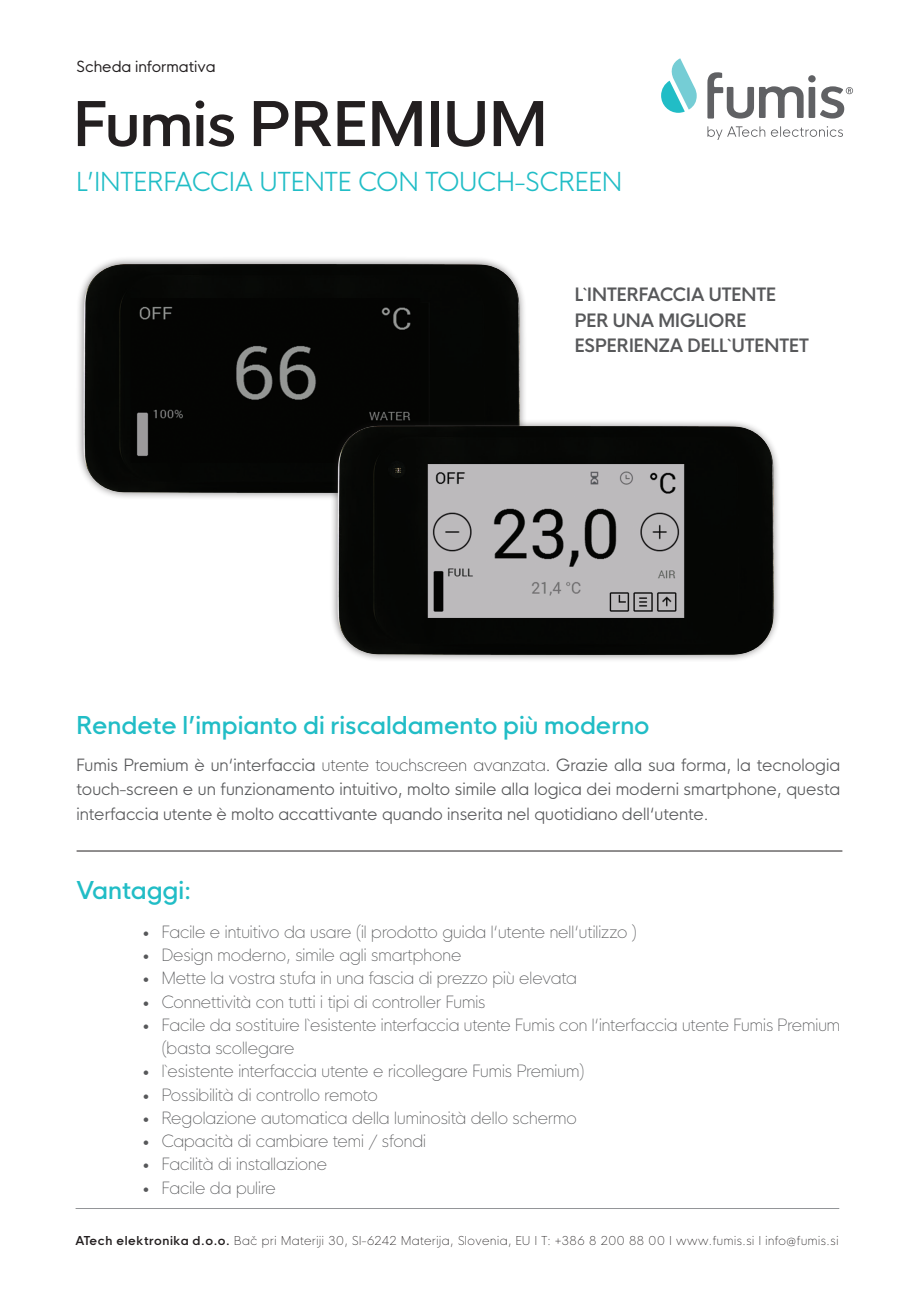
<style>
.page{position:relative;width:919px;height:1289px;background:#fff}
.page>*{position:absolute;margin:0;border:0;box-sizing:border-box;transform-origin:0 0}
.t1{font:500 60px "HK Nova";color:#231f20;scale:1.06 1}
.t2{font:300 25.5px "HK Nova";letter-spacing:.01em;color:#21bdc6}
.t3{font:500 24px "HK Nova";color:#21bdc6}
.t4{font:600 18px "HK Nova";color:#57585a}
.t5{font:200 16.5px/23.2px "HK Nova";color:#57585a}
.t6{font:300 16.5px/24px "HK Nova";color:#57585a;text-align:justify}
.t7{font:15px "HK Nova";color:#231f20}
.t8{font:200 12px "HK Nova";letter-spacing:.045em;color:#231f20}
.s1{font-weight:200;color:#3e3e3f}
.s2{font-weight:600}
</style>
<div class="page">
<hr style="left:77px;top:850px;width:765px;height:1px;background:#231f20">
<svg style="left:661px;top:58px;width:35px;height:55px"></svg>
<svg style="left:707px;top:126px;width:135px;height:13px"></svg>
<svg style="left:707px;top:72px;width:96px;height:47px"></svg>
<div style="left:808px;top:87px;width:7px;height:31px;background:#606164"></div>
<div style="left:808px;top:75px;width:7px;height:7px;background:#606164;border-radius:50%"></div>
<svg style="left:820px;top:86px;width:33px;height:33px"></svg>
<hr style="left:76px;top:1208px;width:763px;height:1px;background:#939598">
<div style="left:75px;top:256px;width:452px;height:244px;background:#231f20;opacity:.59"></div>
<img style="left:82px;top:263px;width:439px;height:231px">
<div style="left:329px;top:418px;width:452px;height:245px;background:#231f20;opacity:.59"></div>
<img style="left:336px;top:426px;width:439px;height:231px">
<p class="t7" style="left:77px;top:54px;width:140px">Scheda informativa</p>
<p class="t1" style="left:73px;top:72px;width:449px">Fumis PREMIUM</p>
<p class="t2" style="left:77px;top:160px;width:547px">L’INTERFACCIA UTENTE CON TOUCH-SCREEN</p>
<p class="t4" style="left:574px;top:279px;width:203px">L`INTERFACCIA UTENTE</p>
<p class="t4" style="left:574px;top:304px;width:173px">PER UNA MIGLIORE</p>
<p class="t4" style="left:574px;top:330px;width:236px">ESPERIENZA DELL`UTENTET</p>
<p class="t3" style="left:77px;top:704px;width:574px">Rendete l’impianto di riscaldamento più moderno</p>
<p class="t6" style="left:77px;top:751px;width:765px">Fumis Premium è un‘interfaccia <span class="s1">utente touchscreen avanzata</span>. Grazie alla sua forma, la tecnologia touch-screen e un funzionamento intuitivo, molto simile alla logica dei moderni smartphone, questa interfaccia utente è molto accattivante quando inserita nel quotidiano dell‘utente.</p>
<p class="t3" style="left:77px;top:869px;width:116px">Vantaggi:</p>
<p class="t5" style="left:142px;top:918px;width:496px">• Facile e intuitivo da usare (il prodotto guida l‘utente nell‘utilizzo )</p>
<p class="t5" style="left:142px;top:941px;width:321px">• Design moderno, simile agli smartphone</p>
<p class="t5" style="left:142px;top:964px;width:436px">• Mette la vostra stufa in una fascia di prezzo più elevata</p>
<p class="t5" style="left:142px;top:987px;width:345px">• Connettività con tutti i tipi di controller Fumis</p>
<p class="t5" style="left:162px;top:1011px;width:680px;text-indent:-20px">• Facile da sostituire l`esistente interfaccia utente Fumis con l‘interfaccia utente Fumis Premium (basta scollegare</p>
<p class="t5" style="left:142px;top:1057px;width:443px">• l`esistente interfaccia utente e ricollegare Fumis Premium)</p>
<p class="t5" style="left:142px;top:1080px;width:237px">• Possibilità di controllo remoto</p>
<p class="t5" style="left:142px;top:1104px;width:436px">• Regolazione automatica della luminosità dello schermo</p>
<p class="t5" style="left:142px;top:1127px;width:285px">• Capacità di cambiare temi / sfondi</p>
<p class="t5" style="left:142px;top:1150px;width:186px">• Facilità di installazione</p>
<p class="t5" style="left:142px;top:1173px;width:135px">• Facile da pulire</p>
<p class="t8" style="left:75px;top:1230px;width:764px"><span class="s2">ATech elektronika d.o.o.</span> Bač pri Materiji 30, SI-6242 Materija, Slovenia, EU I T: +386 8 200 88 00 I www.fumis.si I info@fumis.si</p>
</div>
